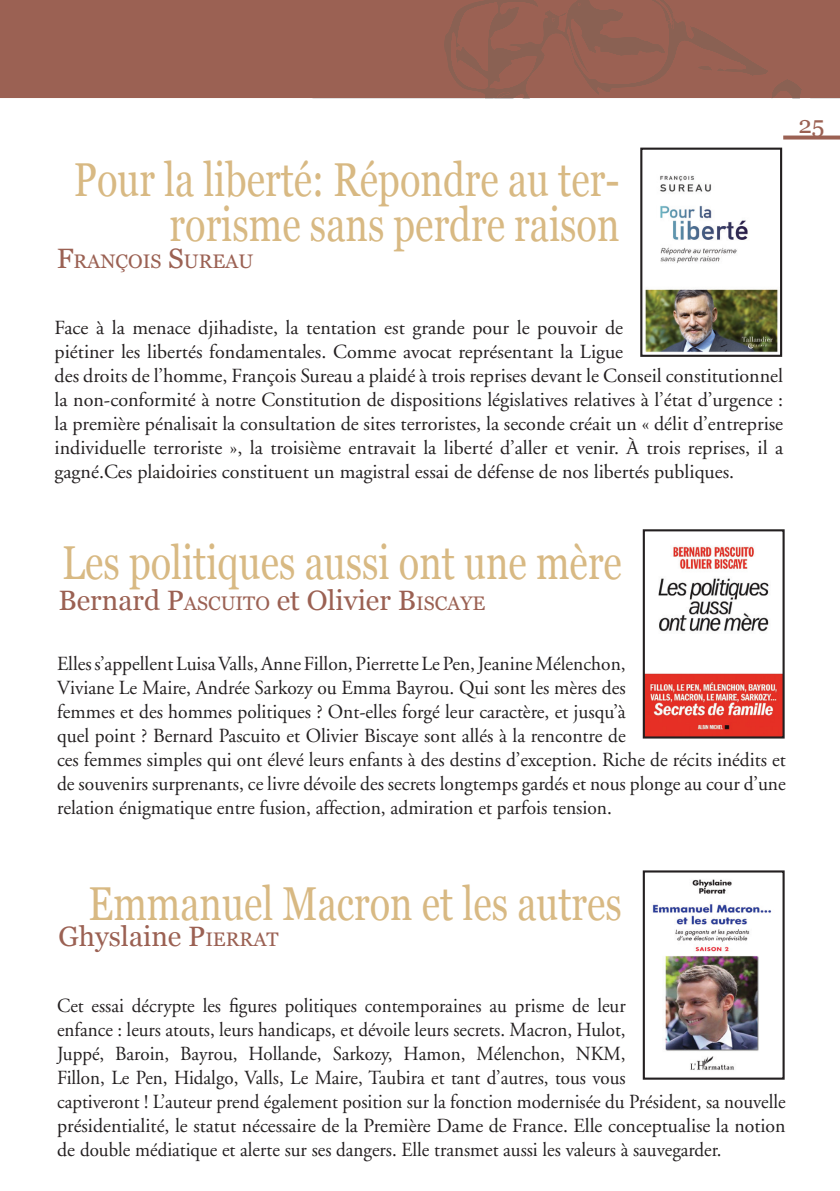
<style>
.page{position:relative;width:840px;height:1191px;background:#fff}
.page>*{position:absolute;margin:0;border:0;box-sizing:border-box;transform-origin:0 0}
.t1{font:47.6px/45.6px "Georgia";color:#d8b983;text-align:right;scale:.8 1}
.t2{font:28px "Georgia";color:#9b6153}
.t3{font:24px "Georgia";color:#9b6153}
.texte{font:20px/24px "Adobe Garamond";color:#231f20}
.texte-2{font:20px/24px "Adobe Garamond";color:#231f20;scale:.95 1}
.t4{font:19.6px "Georgia";color:#9b6153}
.s1{font-size:28px}
.s2{font-style:inherit}
.s3{font-size:19.6px}
</style>
<div class="page">
<svg style="left:783px;top:135px;width:56px;height:4px"></svg>
<div style="left:0;top:0;width:839px;height:98px;background:#9b6153"></div>
<svg style="left:444px;top:0;width:358px;height:98px"></svg>
<img style="left:645px;top:175px;width:133px;height:178px">
<div style="left:640px;top:148px;width:141px;height:209px;border:2px solid #231f20"></div>
<img style="left:645px;top:546px;width:136px;height:189px">
<div style="left:642px;top:529px;width:142px;height:209px;border:2px solid #231f20"></div>
<img style="left:652px;top:879px;width:120px;height:191px">
<div style="left:642px;top:870px;width:142px;height:209px;border:2px solid #231f20"></div>
<p class="t1" style="left:74px;top:155px;width:683px">Pour la liberté: Répondre au ter&shy;rorisme sans perdre raison</p>
<p class="t4" style="left:57px;top:247px;width:198px"><span class="s1">F</span>RANÇOIS <span class="s1">S</span>UREAU</p>
<p class="t3" style="left:798px;top:107px;width:28px">25</p>
<p class="texte" style="left:55px;top:316px;width:729px">Face à la menace djihadiste, la tentation est grande pour le pouvoir de<br>piétiner les libertés fondamentales. Comme avocat représentant la Ligue<br>des droits de l’homme, François Sureau a plaidé à trois reprises devant le Conseil constitutionnel la non-conformité à notre Constitution de dispositions législatives relatives à l’état d’urgence : la première pénalisait la consultation de sites terroristes, la seconde créait un « délit d’entreprise individuelle terroriste », la troisième entravait la liberté d’aller et venir. À trois reprises, il a gagné.Ces plaidoiries constituent un magistral essai de défense de nos libertés publiques.</p>
<p class="t1" style="left:62px;top:537px;width:701px">Les politiques aussi ont une mère</p>
<p class="t2" style="left:58px;top:580px;width:428px">Bernard <span class="s2">P</span><span class="s3">ASCUITO</span> et Olivier <span class="s2">B</span><span class="s3">ISCAYE</span></p>
<p class="texte" style="left:57px;top:652px;width:729px">Elles s’appellent Luisa Valls, Anne Fillon, Pierrette Le Pen, Jeanine Mélenchon,<br>Viviane Le Maire, Andrée Sarkozy ou Emma Bayrou. Qui sont les mères des<br>femmes et des hommes politiques ? Ont-elles forgé leur caractère, et jusqu’à<br>quel point ? Bernard Pascuito et Olivier Biscaye sont allés à la rencontre de<br>ces femmes simples qui ont élevé leurs enfants à des destins d’exception. Riche de récits inédits et de souvenirs surprenants, ce livre dévoile des secrets longtemps gardés et nous plonge au cour d’une relation énigmatique entre fusion, affection, admiration et parfois tension.</p>
<p class="t1" style="left:89px;top:878px;width:667px">Emmanuel Macron et les autres</p>
<p class="t2" style="left:58px;top:915px;width:221px">Ghyslaine <span class="s2">P</span><span class="s3">IERRAT</span></p>
<p class="texte-2" style="left:57px;top:993px;width:768px">Cet essai décrypte les figures politiques contemporaines au prisme de leur<br>enfance : leurs atouts, leurs handicaps, et dévoile leurs secrets. Macron, Hulot,<br>Juppé, Baroin, Bayrou, Hollande, Sarkozy, Hamon, Mélenchon, NKM,<br>Fillon, Le Pen, Hidalgo, Valls, Le Maire, Taubira et tant d’autres, tous vous<br>captiveront ! L’auteur prend également position sur la fonction modernisée du Président, sa nouvelle présidentialité, le statut nécessaire de la Première Dame de France. Elle conceptualise la notion de double médiatique et alerte sur ses dangers. Elle transmet aussi les valeurs à sauvegarder.</p>
</div>
